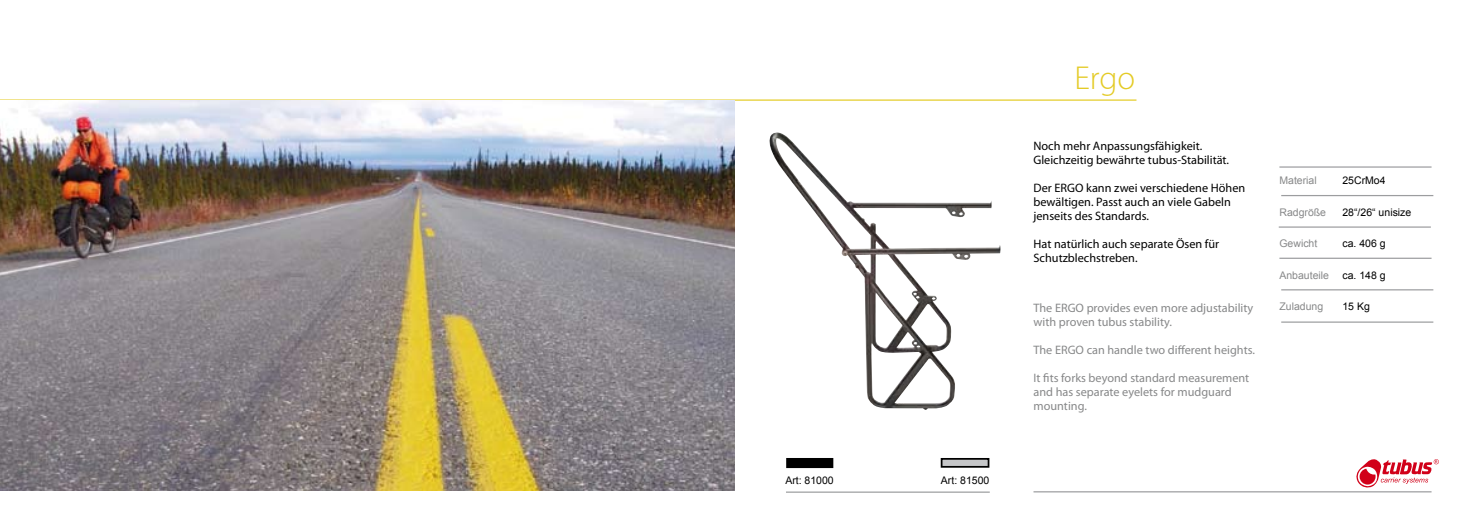
<style>
.page{position:relative;width:1469px;height:521px;background:#fff}
.page>*{position:absolute;margin:0;border:0;box-sizing:border-box;transform-origin:0 0}
.t1{font:300 33.25px "Myriad Pro";color:#e4cb26}
.t2{font:12.25px/14px "Myriad Pro";color:#000}
.t3{font:12.25px/14px "Myriad Pro";color:#878889}
.t4{font:10.5px "Arial";color:#000}
.t5{font:10.5px "Arial";color:#878889}
.s1{color:#fff}
</style>
<div class="page">
<hr style="left:786px;top:491px;width:203px;height:2px;background:#9c9d9f">
<hr style="left:1033px;top:491px;width:398px;height:1px;background:#9c9d9f">
<hr style="left:1279px;top:166px;width:152px;height:2px;background:#9c9d9f">
<hr style="left:1281px;top:195px;width:152px;height:1px;background:#9c9d9f">
<hr style="left:1278px;top:226px;width:152px;height:2px;background:#9c9d9f">
<hr style="left:1279px;top:258px;width:152px;height:1px;background:#9c9d9f">
<hr style="left:1281px;top:289px;width:152px;height:1px;background:#9c9d9f">
<div style="left:787px;top:459px;width:45px;height:8px;background:#000"></div>
<div style="left:786px;top:458px;width:47px;height:10px;border:2px solid #000"></div>
<div style="left:941px;top:459px;width:47px;height:8px;background:#c5c6c8"></div>
<div style="left:940px;top:458px;width:49px;height:10px;border:2px solid #000"></div>
<hr style="left:0;top:99px;width:1136px;height:2px;background:#e4cb26">
<hr style="left:1281px;top:321px;width:152px;height:2px;background:#9c9d9f">
<svg style="left:1356px;top:459px;width:82px;height:29px"></svg>
<img style="left:0;top:101px;width:734px;height:390px">
<img style="left:769px;top:132px;width:231px;height:278px">
<p class="t4" style="left:785px;top:473px;width:50px">Art: 81000</p>
<p class="t4" style="left:941px;top:473px;width:50px">Art: 81500</p>
<h1 class="t1" style="left:1074px;top:58px;width:62px">Ergo</h1>
<p class="t2" style="left:1033px;top:139px;width:197px">Noch mehr Anpassungsfähigkeit.<br>Gleichzeitig bewährte tubus-Stabilität.</p>
<p class="t2" style="left:1033px;top:181px;width:213px">Der ERGO kann zwei verschiedene Höhen bewältigen. Passt auch an viele Gabeln jenseits des Standards.</p>
<p class="t2" style="left:1033px;top:237px;width:187px">Hat natürlich auch separate Ösen für<br>Schutzblechstreben.</p>
<p class="t3" style="left:1033px;top:301px;width:221px">The ERGO provides even more adjustability with proven tubus stability.</p>
<p class="t3" style="left:1033px;top:343px;width:223px">The ERGO can handle two different heights.</p>
<p class="t3" style="left:1033px;top:371px;width:217px">It fits forks beyond standard measurement and has separate eyelets for mudguard mounting.</p>
<p class="t5" style="left:1279px;top:174px;width:39px">Material</p>
<p class="t4" style="left:1342px;top:174px;width:45px">25CrMo4</p>
<p class="t5" style="left:1279px;top:205px;width:48px">Radgröße</p>
<p class="t4" style="left:1342px;top:205px;width:70px">28“/26“ unisize</p>
<p class="t5" style="left:1279px;top:237px;width:39px">Gewicht</p>
<p class="t4" style="left:1342px;top:237px;width:45px">ca. 406 g</p>
<p class="t5" style="left:1279px;top:268px;width:51px">Anbauteile</p>
<p class="t4" style="left:1342px;top:268px;width:45px">ca. 148 g</p>
<p class="t5" style="left:1279px;top:300px;width:51px">Zuladung <span class="s1">/</span></p>
<p class="t4" style="left:1342px;top:300px;width:29px">15 Kg</p>
</div>
